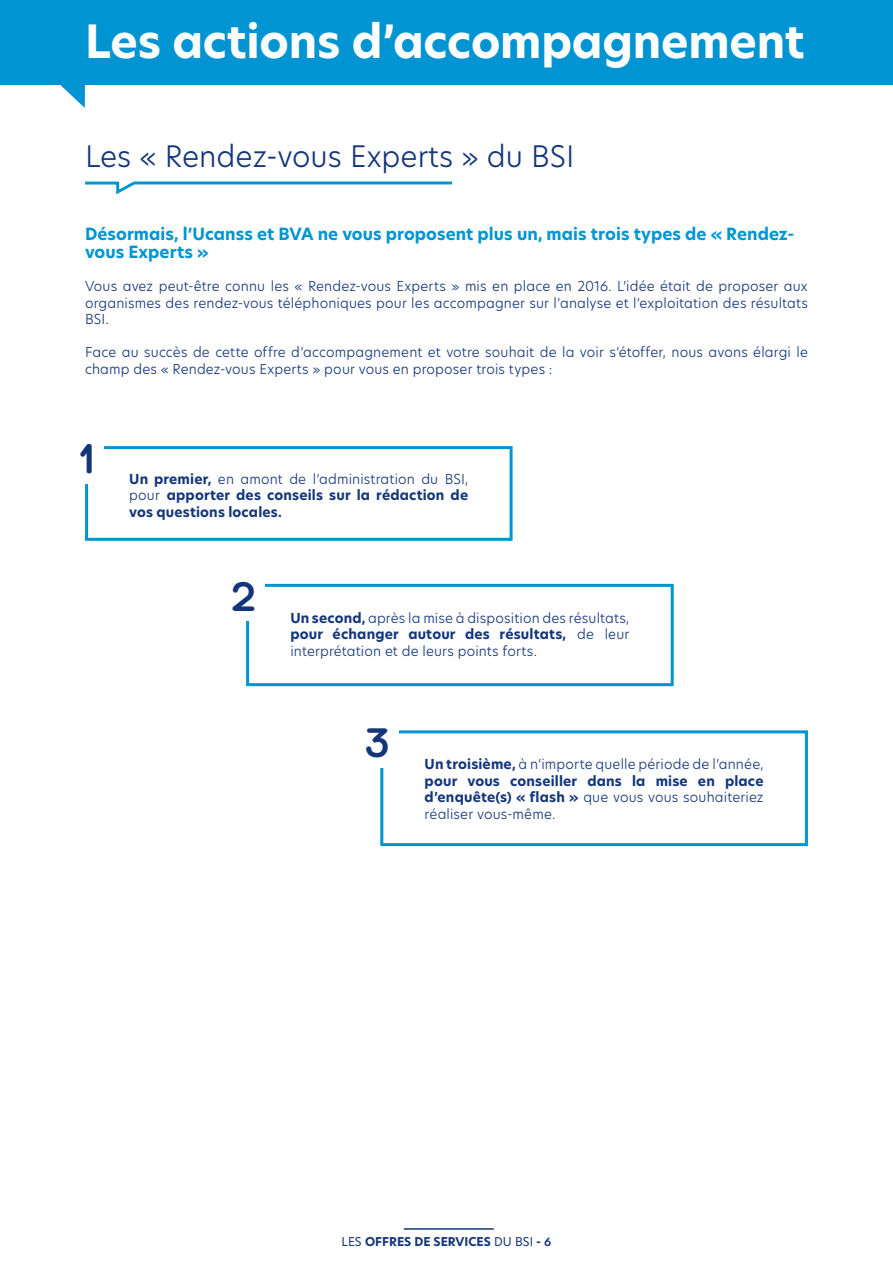
<style>
.page{position:relative;width:893px;height:1263px;background:#fff}
.page>*{position:absolute;margin:0;border:0;box-sizing:border-box;transform-origin:0 0}
.Corps_de_texte_-_11{font:700 45px "Hero New";letter-spacing:-.005em;color:#fff}
.Corps_de_texte_-_11-2{font:700 45px "Hero";color:#13357a}
.Texte_de_titre-_Alig{font:300 29.25px "Hero New";color:#13357a}
.Corps_de_texte_-_11-3{font:700 16.5px/18px "Hero New";letter-spacing:.005em;color:#0095d2}
.Corps_de_texte_-_11-4{font:300 13.5px/16.5px "Hero New";letter-spacing:.01em;color:#13357a;text-align:justify}
.Corps_de_texte_-_11-5{font:700 13.5px/16.5px "Hero New";letter-spacing:.01em;color:#13357a;text-align:justify}
.t1{font:700 12px "Hero New";color:#13357a}
.s1{font-weight:300}
.s2{font-weight:700}
.s3{font-weight:400}
.s4{font-weight:600;font-size:11.1px}
</style>
<div class="page">
<hr style="left:404px;top:1228px;width:90px;height:2px;background:#13357a">
<svg style="left:0;top:0;width:893px;height:108px;fill:#0095d2"></svg>
<svg style="left:85px;top:181px;width:368px;height:14px"></svg>
<div style="left:246px;top:584px;width:428px;height:102px;border:3px solid #0095d2"></div>
<div style="left:380px;top:730px;width:428px;height:116px;border:3px solid #0095d2"></div>
<div style="left:219px;top:577px;width:45px;height:44px;background:#fff"></div>
<div style="left:353px;top:723px;width:45px;height:44px;background:#fff"></div>
<div style="left:85px;top:446px;width:428px;height:95px;border:3px solid #0095d2"></div>
<div style="left:60px;top:428px;width:44px;height:55px;background:#fff"></div>
<p class="Corps_de_texte_-_11" style="left:85px;top:10px;width:721px">Les actions d’accompagnement</p>
<p class="Texte_de_titre-_Alig" style="left:85px;top:136px;width:491px">Les « Rendez-vous Experts » du BSI</p>
<p class="Corps_de_texte_-_11-3" style="left:85px;top:225px;width:711px">Désormais, l’Ucanss et BVA ne vous proposent plus un, mais trois types de « Rendez&shy;vous Experts »</p>
<p class="Corps_de_texte_-_11-4" style="left:85px;top:278px;width:724px">Vous avez peut-être connu les « Rendez-vous Experts » mis en place en 2016. L’idée était de proposer aux organismes des rendez-vous téléphoniques pour les accompagner sur l’analyse et l’exploitation des résultats BSI.</p>
<p class="Corps_de_texte_-_11-4" style="left:85px;top:344px;width:724px">Face au succès de cette offre d’accompagnement et votre souhait de la voir s’étoffer, nous avons élargi le champ des « Rendez-vous Experts » pour vous en proposer trois types :</p>
<p class="Corps_de_texte_-_11-2" style="left:79px;top:434px;width:16px">1</p>
<p class="Corps_de_texte_-_11-5" style="left:129px;top:470px;width:340px">Un premier, <span class="s1">en amont de l’administration du BSI, pour</span> apporter des conseils sur la rédaction de vos questions locales.</p>
<p class="Corps_de_texte_-_11-2" style="left:231px;top:572px;width:27px">2</p>
<p class="Corps_de_texte_-_11-4" style="left:290px;top:609px;width:340px"><span class="s2">Un second,</span> après la mise à disposition des résultats, <span class="s2">pour échanger autour des résultats,</span> de leur interprétation et de leurs points forts.</p>
<p class="Corps_de_texte_-_11-2" style="left:366px;top:718px;width:27px">3</p>
<p class="Corps_de_texte_-_11-4" style="left:425px;top:756px;width:340px"><span class="s2">Un troisième,</span> à n’importe quelle période de l’année, <span class="s2">pour vous conseiller dans la mise en place d’enquête(s) « flash »</span> que vous vous souhaiteriez réaliser vous-même.</p>
<p class="t1" style="left:342px;top:1233px;width:211px"><span class="s3">LES</span> OFFRES DE SERVICES <span class="s3">DU BSI</span> - <span class="s4">6</span></p>
</div>
